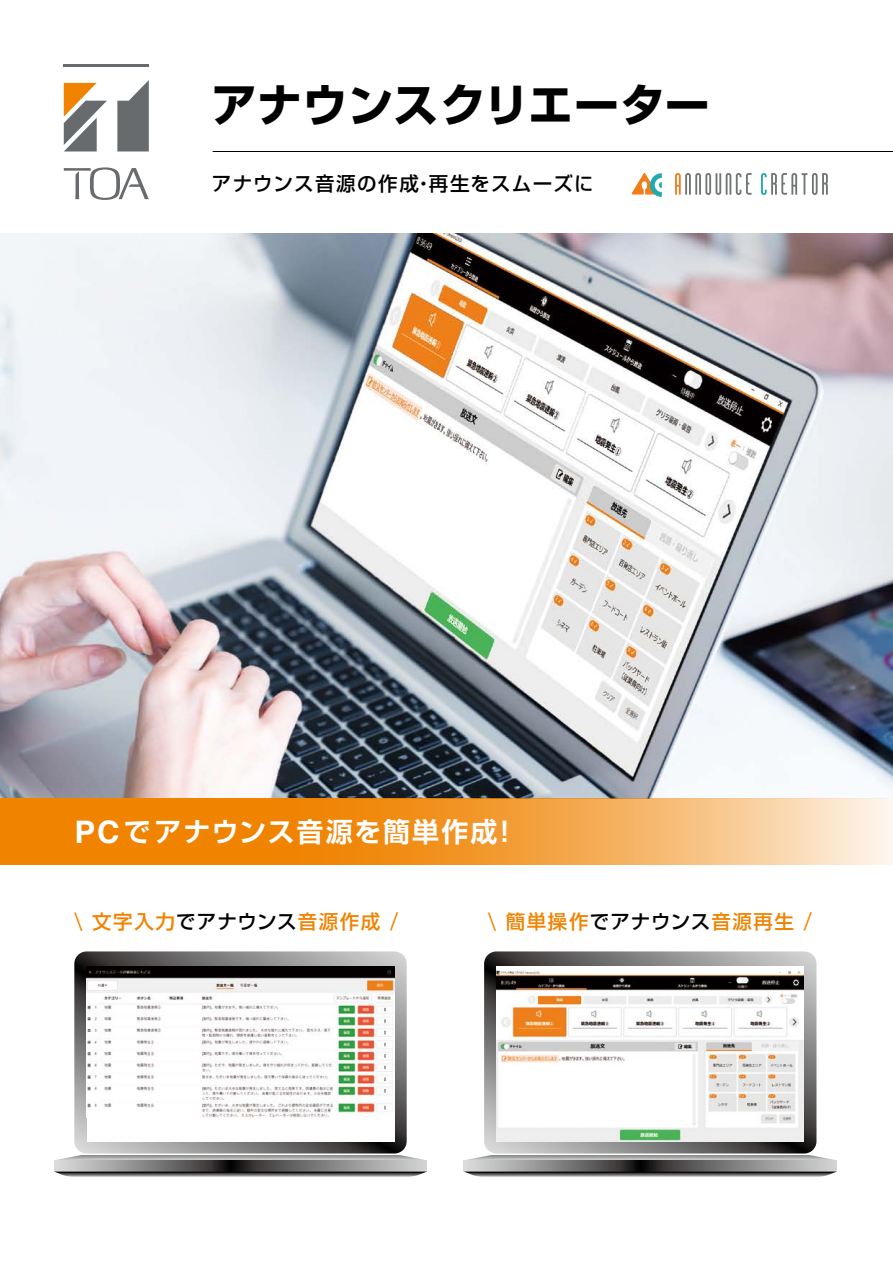
<style>
.page{position:relative;width:893px;height:1263px;background:#fff}
.page>*{position:absolute;margin:0;border:0;box-sizing:border-box;transform-origin:0 0}
.t1{font:700 45px "Shin Go Pr 6";letter-spacing:.01em;color:#000}
.t2{font:700 27px "Shin Go Pr 6 N De";letter-spacing:.07em;color:#fff}
.t3{font:500 19.5px "Shin Go Pr 6";letter-spacing:.07em;color:#f08300}
.t4{font:500 19.5px "Shin Go Pr 6";letter-spacing:.065em;color:#000}
.s1{font-family:"Helvetica";font-size:31.05px}
.s2{color:#000}
</style>
<div class="page">
<img style="left:0;top:234px;width:893px;height:565px">
<svg style="left:0;top:799px;width:893px;height:65px;background:#f3a240"></svg>
<hr style="left:213px;top:151px;width:680px;height:1px;background:#000">
<svg style="left:74px;top:951px;width:333px;height:202px;background:#868585"></svg>
<svg style="left:57px;top:1155px;width:367px;height:5px;background:#afafb0"></svg>
<svg style="left:54px;top:1160px;width:373px;height:11px;background:#808080"></svg>
<svg style="left:54px;top:1171px;width:373px;height:6px;background:#686767"></svg>
<div style="left:87px;top:966px;width:307px;height:176px;background:#fff"></div>
<img style="left:87px;top:966px;width:307px;height:151px">
<svg style="left:484px;top:951px;width:332px;height:202px;background:#838282"></svg>
<svg style="left:466px;top:1155px;width:368px;height:5px;background:#afb0b0"></svg>
<svg style="left:464px;top:1160px;width:373px;height:11px;background:#808080"></svg>
<svg style="left:464px;top:1171px;width:373px;height:6px;background:#686767"></svg>
<div style="left:497px;top:966px;width:307px;height:176px;background:#fff"></div>
<img style="left:497px;top:971px;width:307px;height:170px">
<svg style="left:631px;top:173px;width:31px;height:24px"></svg>
<svg style="left:675px;top:173px;width:77px;height:22px"></svg>
<svg style="left:761px;top:173px;width:67px;height:22px"></svg>
<svg style="left:64px;top:83px;width:43px;height:68px"></svg>
<hr style="left:64px;top:64px;width:85px;height:2px;background:#686b6e">
<svg style="left:117px;top:80px;width:32px;height:71px"></svg>
<svg style="left:64px;top:167px;width:85px;height:33px"></svg>
<h1 class="t1" style="left:212px;top:69px;width:500px">アナウンスクリエーター</h1>
<p class="t4" style="left:212px;top:168px;width:383px">アナウンス音源の作成・再生をスムーズに</p>
<h2 class="t2" style="left:74px;top:809px;width:445px"><span class="s1">PC</span>でアナウンス音源を簡単作成！</h2>
<p class="t3" style="left:92px;top:905px;width:290px">文字入力<span class="s2">でアナウンス</span>音源作成</p>
<p class="t3" style="left:506px;top:905px;width:290px">簡単操作<span class="s2">でアナウンス</span>音源再生</p>
</div>
